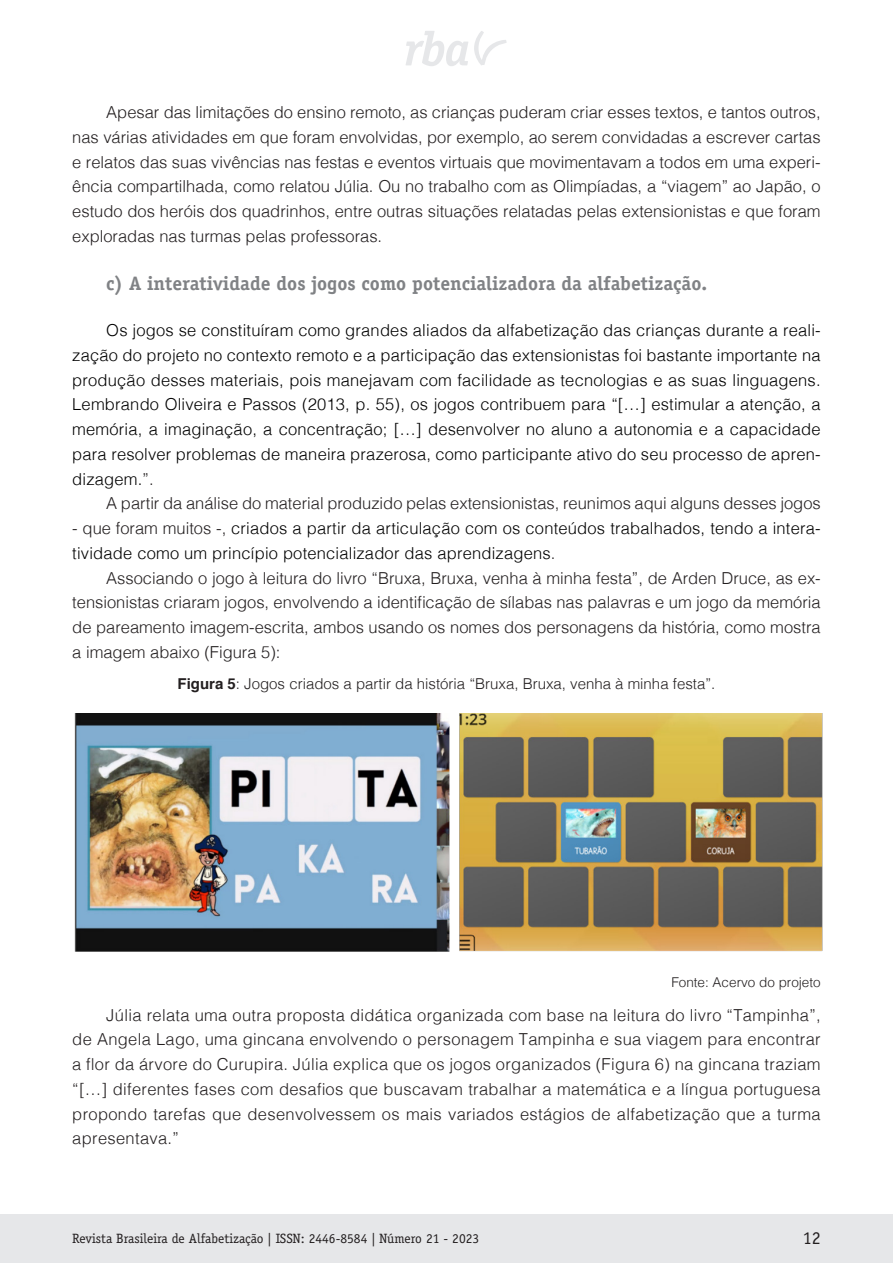
<style>
.page{position:relative;width:893px;height:1263px;background:#fff}
.page>*{position:absolute;margin:0;border:0;box-sizing:border-box;transform-origin:0 0}
._01_Texto_Titulo_2{font:700 19.5px "Officina Serif Std";color:#808285}
.t1{font:18px "Officina Serif Std";color:#231f20}
._01_Texto_Geral{font:300 16.5px/24.8px "Helvetica";color:#231f20;text-align:justify}
._01_Texto_Geral-2{font:300 16.5px/24.8px "Helvetica";letter-spacing:.01em;color:#000;text-align:justify}
._01_Texto_Imagem{font:300 15px "Helvetica";color:#231f20}
.t2{font:13.5px "Officina Serif Std";color:#231f20}
._01_Texto_Fonte{font:300 13.5px "Helvetica";color:#231f20}
.s1{color:#231f20}
.s2{font-weight:700}
</style>
<div class="page">
<svg style="left:406px;top:31px;width:62px;height:35px"></svg>
<svg style="left:474px;top:31px;width:33px;height:34px"></svg>
<div style="left:0;top:1215px;width:893px;height:48px;background:#e6e7e9"></div>
<img style="left:74px;top:713px;width:749px;height:239px">
<p class="_01_Texto_Geral" style="left:72px;top:99px;width:750px;text-indent:34px">Apesar das limitações do ensino remoto, as crianças puderam criar esses textos, e tantos outros, nas várias atividades em que foram envolvidas, por exemplo, ao serem convidadas a escrever cartas e relatos das suas vivências nas festas e eventos virtuais que movimentavam a todos em uma experi&shy;ência compartilhada, como relatou Júlia. Ou no trabalho com as Olimpíadas, a “viagem” ao Japão, o estudo dos heróis dos quadrinhos, entre outras situações relatadas pelas extensionistas e que foram exploradas nas turmas pelas professoras.</p>
<p class="_01_Texto_Titulo_2" style="left:106px;top:271px;width:602px">c) A interatividade dos jogos como potencializadora da alfabetização.</p>
<p class="_01_Texto_Geral-2" style="left:72px;top:317px;width:750px;text-indent:34px">Os jogos se constituíram como grandes aliados da alfabetização das crianças durante a reali&shy;zação do projeto no contexto remoto e a participação das extensionistas foi bastante importante na produção desses materiais, pois manejavam com facilidade as tecnologias e as suas linguagens.<br>Lembrando Oliveira e Passos (2013, p. 55), os jogos contribuem para “[…] estimular a atenção, a memória, a imaginação, a concentração; […] desenvolver no aluno a autonomia e a capacidade para resolver problemas de maneira prazerosa, como participante ativo do seu processo de apren&shy;dizagem.<span class="s1">”.</span></p>
<p class="_01_Texto_Geral" style="left:106px;top:490px;width:716px">A partir da análise do material produzido pelas extensionistas, reunimos aqui alguns desses jogos</p>
<p class="_01_Texto_Geral-2" style="left:72px;top:515px;width:750px"><span class="s1">- que foram muitos -,</span> criados a partir da articulação com os conteúdos trabalhados, tendo a intera&shy;tividade como um princípio potencializador das aprendizagens<span class="s1">.</span></p>
<p class="_01_Texto_Geral" style="left:72px;top:564px;width:750px;text-indent:34px">Associando o jogo à leitura do livro “Bruxa, Bruxa, venha à minha festa”, de Arden Druce, as ex&shy;tensionistas criaram jogos, envolvendo a identificação de sílabas nas palavras e um jogo da memória de pareamento imagem-escrita, ambos usando os nomes dos personagens da história, como mostra a imagem abaixo (Figura 5):</p>
<p class="_01_Texto_Imagem" style="left:178px;top:671px;width:539px"><span class="s2">Figura 5</span>: Jogos criados a partir da história “Bruxa, Bruxa, venha à minha festa”.</p>
<p class="_01_Texto_Fonte" style="left:671px;top:971px;width:151px">Fonte: Acervo do projeto</p>
<p class="_01_Texto_Geral" style="left:72px;top:1001px;width:750px;text-indent:34px">Júlia relata uma outra proposta didática organizada com base na leitura do livro “Tampinha”, de Angela Lago, uma gincana envolvendo o personagem Tampinha e sua viagem para encontrar a flor da árvore do Curupira. Júlia explica que os jogos organizados (Figura 6) na gincana traziam “[…] diferentes fases com desafios que buscavam trabalhar a matemática e a língua portuguesa propondo tarefas que desenvolvessem os mais variados estágios de alfabetização que a turma apresentava.”</p>
<p class="t2" style="left:72px;top:1230px;width:408px">Revista Brasileira de Alfabetização | ISSN: 2446-8584 | Número 21 - 2023</p>
<p class="t1" style="left:803px;top:1227px;width:19px">12</p>
</div>
